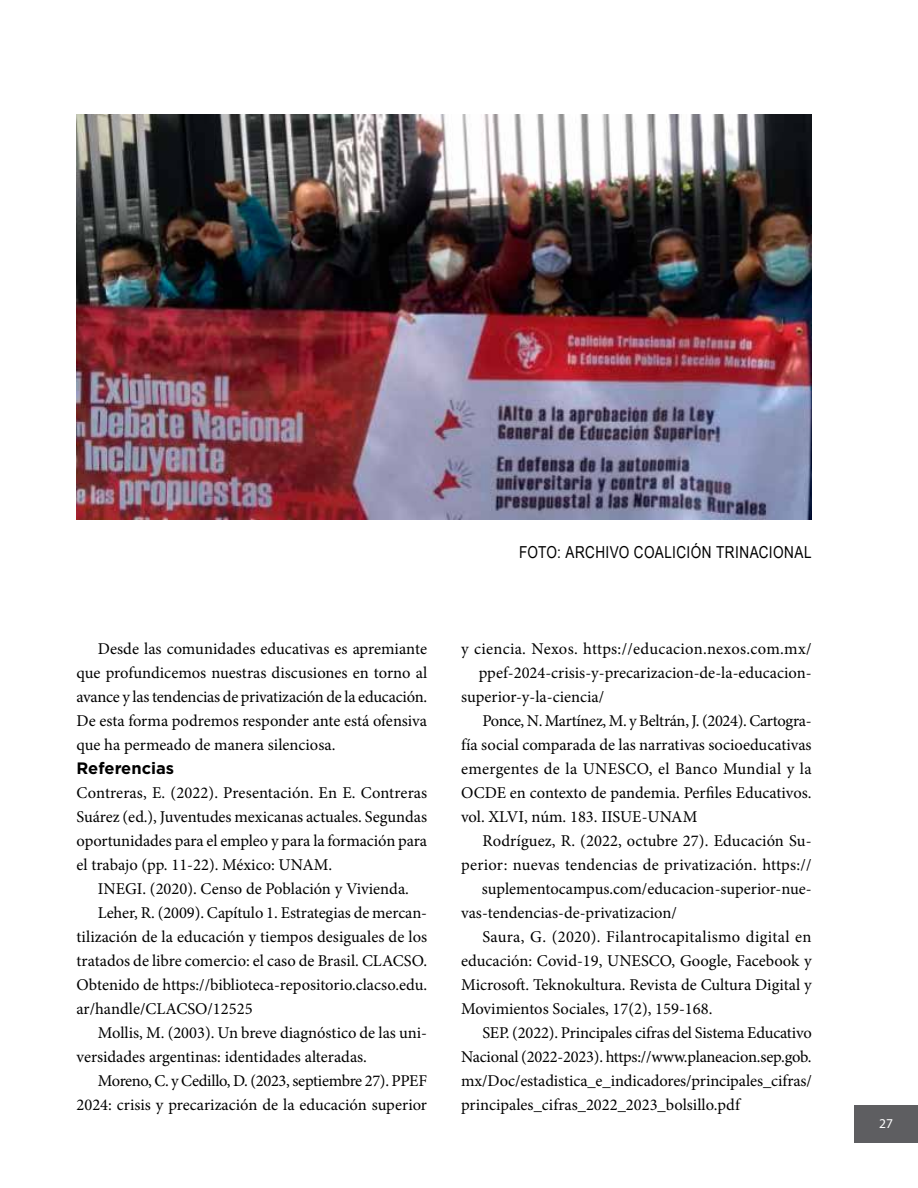
<style>
.page{position:relative;width:918px;height:1188px;background:#fff}
.page>*{position:absolute;margin:0;border:0;box-sizing:border-box;transform-origin:0 0}
.t1{font:16.5px/24px "Minion Pro";color:#000;text-align:justify}
.t2{font:16.5px "Minion Pro";letter-spacing:-.02em;color:#000}
.t3{font:16.5px "Minion Pro";letter-spacing:.02em;color:#000}
.t4{font:16.5px "Arial Narrow";letter-spacing:.025em;color:#000}
.t5{font:700 16.5px "Gotham";color:#000}
.t6{font:13.5px "Myriad Pro";color:#fff}
</style>
<div class="page">
<div style="left:854px;top:1105px;width:64px;height:38px;background:#5e5e61"></div>
<img style="left:77px;top:115px;width:735px;height:404px">
<p class="t1" style="left:77px;top:637px;width:352px;text-indent:21px">Desde las comunidades educativas es apremiante que profundicemos nuestras discusiones en torno al avance y las tendencias de privatización de la educación.<br>De esta forma podremos responder ante está ofensiva que ha permeado de manera silenciosa.</p>
<p class="t5" style="left:77px;top:759px;width:99px">Referencias</p>
<p class="t1" style="left:77px;top:781px;width:352px">Contreras, E. (2022). Presentación. En E. Contreras Suárez (ed.), Juventudes mexicanas actuales. Segundas oportunidades para el empleo y para la formación para el trabajo (pp. 11-22). México: UNAM.</p>
<p class="t1" style="left:98px;top:877px;width:313px">INEGI. (2020). Censo de Población y Vivienda.</p>
<p class="t1" style="left:98px;top:901px;width:331px">Leher, R. (2009). Capítulo 1. Estrategias de mercan-</p>
<p class="t1" style="left:77px;top:925px;width:352px">tilización de la educación y tiempos desiguales de los</p>
<p class="t1" style="left:77px;top:949px;width:352px">tratados de libre comercio: el caso de Brasil. CLACSO.</p>
<p class="t1" style="left:77px;top:973px;width:352px">Obtenido de https://biblioteca-repositorio.clacso.edu.</p>
<p class="t1" style="left:77px;top:997px;width:178px">ar/handle/CLACSO/12525</p>
<p class="t1" style="left:98px;top:1021px;width:331px">Mollis, M. (2003). Un breve diagnóstico de las uni-</p>
<p class="t1" style="left:77px;top:1045px;width:292px">versidades argentinas: identidades alteradas.</p>
<p class="t2" style="left:98px;top:1070px;width:331px">Moreno, C. y Cedillo, D. (2023, septiembre 27). PPEF</p>
<p class="t1" style="left:77px;top:1093px;width:352px">2024: crisis y precarización de la educación superior</p>
<p class="t4" style="left:519px;top:540px;width:294px">FOTO: ARCHIVO COALICIÓN TRINACIONAL</p>
<p class="t1" style="left:461px;top:637px;width:352px">y ciencia. Nexos. https://educacion.nexos.com.mx/</p>
<p class="t1" style="left:479px;top:661px;width:334px">ppef-2024-crisis-y-precarizacion-de-la-educacion-</p>
<p class="t1" style="left:461px;top:685px;width:145px">superior-y-la-ciencia/</p>
<p class="t2" style="left:482px;top:710px;width:331px">Ponce, N. Martínez, M. y Beltrán, J. (2024). Cartogra-</p>
<p class="t1" style="left:461px;top:733px;width:352px">fía social comparada de las narrativas socioeducativas</p>
<p class="t1" style="left:461px;top:757px;width:352px">emergentes de la UNESCO, el Banco Mundial y la</p>
<p class="t1" style="left:461px;top:781px;width:352px">OCDE en contexto de pandemia. Perfiles Educativos.</p>
<p class="t1" style="left:461px;top:805px;width:238px">vol. XLVI, núm. 183. IISUE-UNAM</p>
<p class="t1" style="left:482px;top:829px;width:331px">Rodríguez, R. (2022, octubre 27). Educación Su-</p>
<p class="t1" style="left:461px;top:853px;width:352px">perior: nuevas tendencias de privatización. https://</p>
<p class="t1" style="left:482px;top:877px;width:331px">suplementocampus.com/educacion-superior-nue-</p>
<p class="t1" style="left:461px;top:901px;width:217px">vas-tendencias-de-privatizacion/</p>
<p class="t3" style="left:482px;top:926px;width:331px">Saura, G. (2020). Filantrocapitalismo digital en</p>
<p class="t1" style="left:461px;top:949px;width:352px">educación: Covid-19, UNESCO, Google, Facebook y</p>
<p class="t1" style="left:461px;top:973px;width:352px">Microsoft. Teknokultura. Revista de Cultura Digital y</p>
<p class="t1" style="left:461px;top:997px;width:253px">Movimientos Sociales, 17(2), 159-168.</p>
<p class="t1" style="left:482px;top:1021px;width:331px">SEP. (2022). Principales cifras del Sistema Educativo</p>
<p class="t1" style="left:461px;top:1045px;width:352px">Nacional (2022-2023). https://www.planeacion.sep.gob.</p>
<p class="t1" style="left:461px;top:1069px;width:352px">mx/Doc/estadistica_e_indicadores/principales_cifras/</p>
<p class="t1" style="left:461px;top:1093px;width:280px">principales_cifras_2022_2023_bolsillo.pdf</p>
<p class="t6" style="left:879px;top:1115px;width:16px">27</p>
</div>
